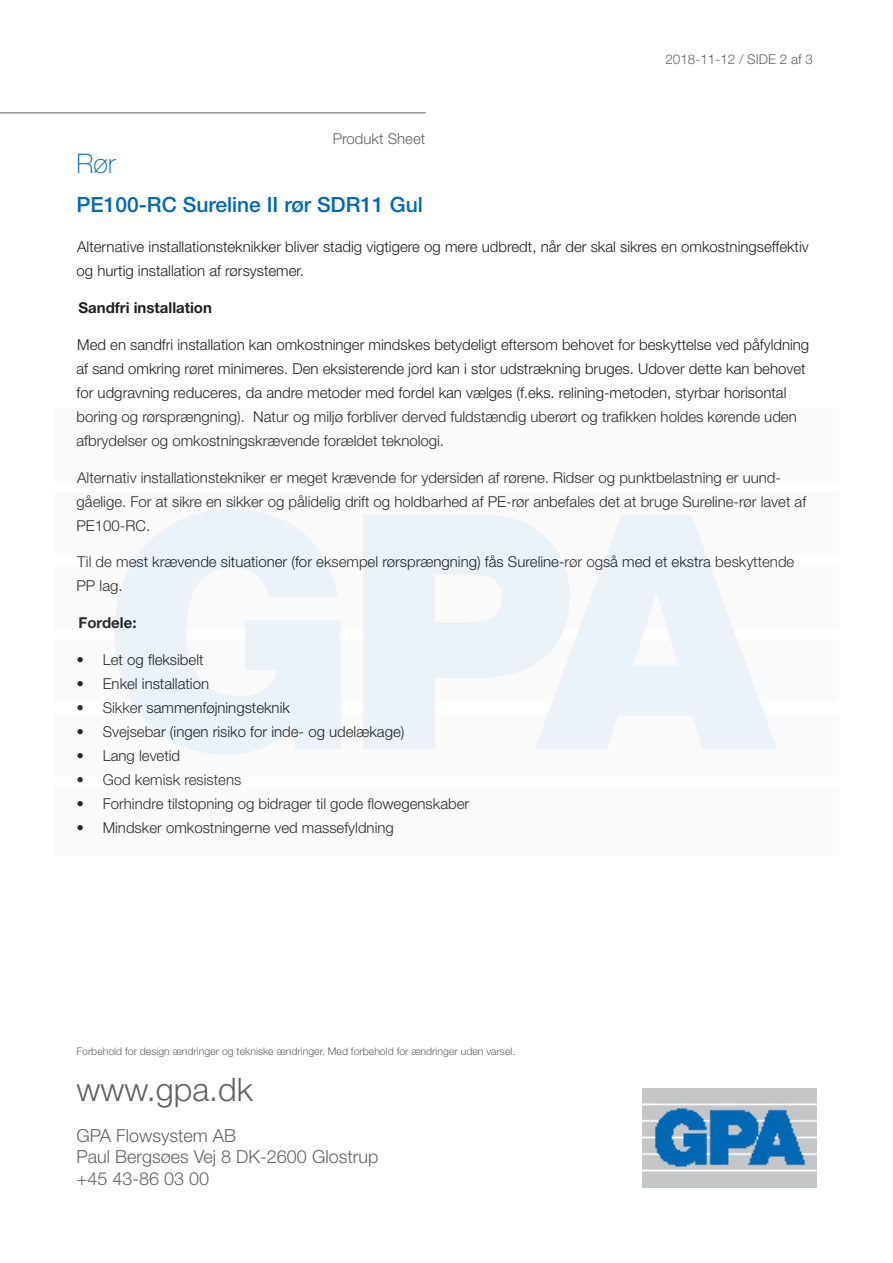
<style>
.page{position:relative;width:893px;height:1263px;background:#fff}
.page>*{position:absolute;margin:0;border:0;box-sizing:border-box;transform-origin:0 0}
.t1{font:300 32.4px "Helvetica Neue LT Std";color:#636366}
.t2{font:100 27px "Helvetica Neue LT Std";color:#0168b3}
.t3{font:500 21px "Helvetica Neue LT Std";color:#0168b3}
.t4{font:300 18px/21.6px "Helvetica Neue LT Std";color:#636366}
.t5{font:300 15px/24px "Helvetica Neue LT Std";color:#231f20}
.t6{font:700 15px "Helvetica Neue LT Std";color:#231f20}
.t7{font:300 15px "Helvetica Neue LT Std";color:#636366}
.t8{font:300 13.5px "Helvetica Neue LT Std";color:#636366}
.t9{font:300 10.5px "Helvetica Neue LT Std";color:#636366}
</style>
<div class="page">
<hr style="left:0;top:112px;width:426px;height:1px;background:#636366">
<div style="left:54px;top:408px;width:785px;height:447px;background:#fafafa"></div>
<div style="left:54px;top:777px;width:785px;height:10px;background:#fff"></div>
<div style="left:54px;top:703px;width:785px;height:10px;background:#fff"></div>
<div style="left:54px;top:629px;width:785px;height:10px;background:#fff"></div>
<div style="left:54px;top:555px;width:785px;height:11px;background:#fff"></div>
<div style="left:54px;top:482px;width:785px;height:10px;background:#fff"></div>
<svg style="left:114px;top:509px;width:227px;height:246px;fill:#ebf3f9"></svg>
<svg style="left:363px;top:515px;width:172px;height:234px;fill:#ebf3f9"></svg>
<svg style="left:535px;top:515px;width:242px;height:234px;fill:#ebf3f9"></svg>
<img style="left:643px;top:1088px;width:173px;height:99px">
<p class="t7" style="left:333px;top:129px;width:94px">Produkt Sheet</p>
<h2 class="t2" style="left:77px;top:148px;width:41px">Rør</h2>
<h3 class="t3" style="left:77px;top:192px;width:348px">PE100-RC Sureline II rør SDR11 Gul</h3>
<p class="t8" style="left:665px;top:51px;width:149px">2018-11-12 / SIDE 2 af 3</p>
<p class="t5" style="left:77px;top:235px;width:734px">Alternative installationsteknikker bliver stadig vigtigere og mere udbredt, når der skal sikres en omkostningseffektiv og hurtig installation af rørsystemer.</p>
<p class="t6" style="left:78px;top:298px;width:135px">Sandfri installation</p>
<p class="t5" style="left:77px;top:332px;width:734px">Med en sandfri installation kan omkostninger mindskes betydeligt eftersom behovet for beskyttelse ved påfyldning af sand omkring røret minimeres. Den eksisterende jord kan i stor udstrækning bruges. Udover dette kan behovet for udgravning reduceres, da andre metoder med fordel kan vælges (f.eks. relining-metoden, styrbar horisontal boring og rørsprængning). Natur og miljø forbliver derved fuldstændig uberørt og trafikken holdes kørende uden afbrydelser og omkostningskrævende forældet teknologi.</p>
<p class="t5" style="left:77px;top:465px;width:731px">Alternativ installationstekniker er meget krævende for ydersiden af rørene. Ridser og punktbelastning er uund&shy;gåelige. For at sikre en sikker og pålidelig drift og holdbarhed af PE-rør anbefales det at bruge Sureline-rør lavet af<br>PE100-RC.</p>
<p class="t5" style="left:77px;top:550px;width:719px">Til de mest krævende situationer (for eksempel rørsprængning) fås Sureline-rør også med et ekstra beskyttende<br>PP lag.</p>
<p class="t6" style="left:78px;top:613px;width:60px">Fordele:</p>
<p class="t5" style="left:77px;top:647px;width:129px">• Let og fleksibelt</p>
<p class="t5" style="left:77px;top:671px;width:134px">• Enkel installation</p>
<p class="t5" style="left:77px;top:695px;width:215px">• Sikker sammenføjningsteknik</p>
<p class="t5" style="left:77px;top:719px;width:329px">• Svejsebar (ingen risiko for inde- og udelækage)</p>
<p class="t5" style="left:77px;top:743px;width:105px">• Lang levetid</p>
<p class="t5" style="left:77px;top:767px;width:166px">• God kemisk resistens</p>
<p class="t5" style="left:77px;top:791px;width:394px">• Forhindre tilstopning og bidrager til gode flowegenskaber</p>
<p class="t5" style="left:77px;top:815px;width:319px">• Mindsker omkostningerne ved massefyldning</p>
<p class="t9" style="left:77px;top:1045px;width:440px">Forbehold for design ændringer og tekniske ændringer. Med forbehold for ændringer uden varsel.</p>
<h1 class="t1" style="left:77px;top:1069px;width:178px">www.gpa.dk</h1>
<p class="t4" style="left:77px;top:1124px;width:303px">GPA Flowsystem AB<br>Paul Bergsøes Vej 8 DK-2600 Glostrup +45 43-86 03 00</p>
</div>
